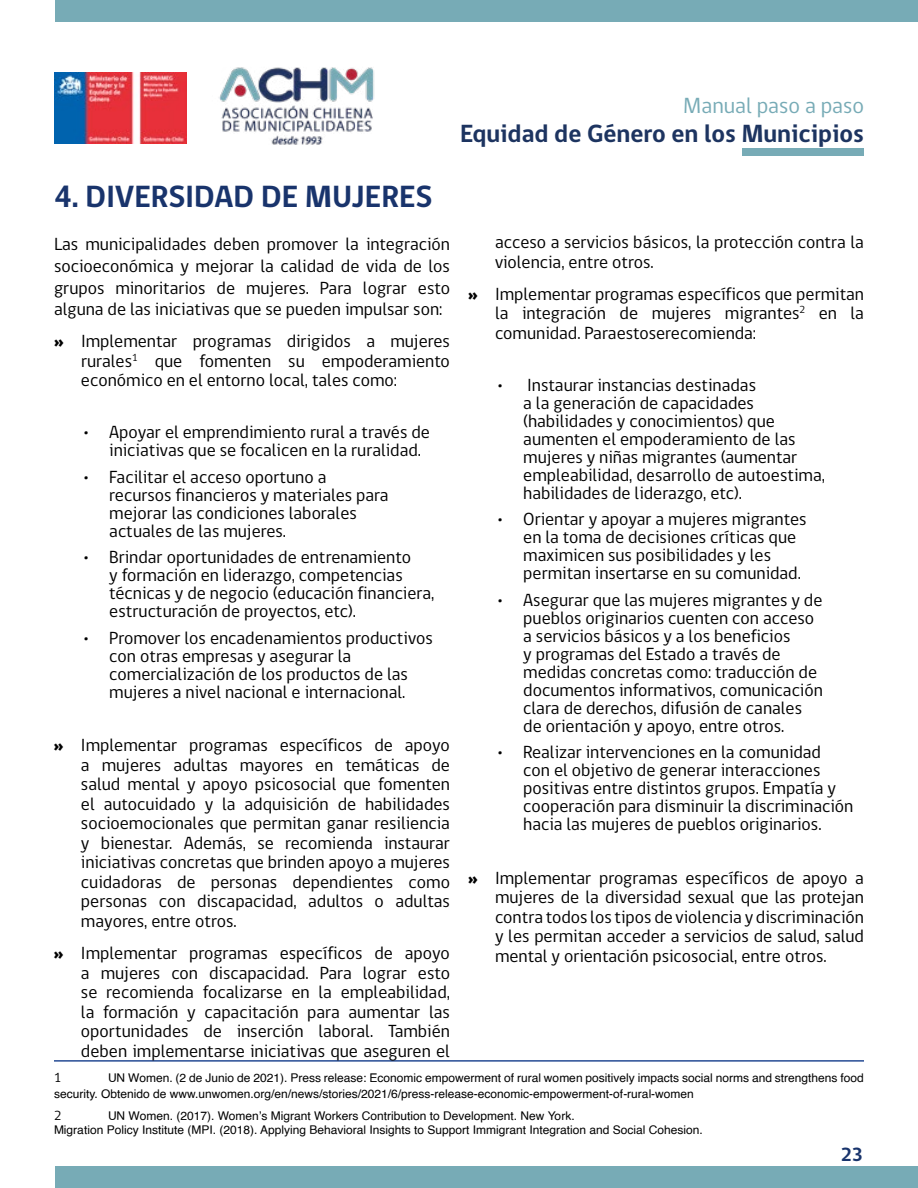
<style>
.page{position:relative;width:918px;height:1188px;background:#fff}
.page>*{position:absolute;margin:0;border:0;box-sizing:border-box;transform-origin:0 0}
.t1{font:700 31.5px "gob CL";letter-spacing:-.005em;color:#19346c}
.t2{font:700 25.5px "gob CL";color:#1d3460}
.t3{font:22.5px "gob CL";color:#77abb6}
.t4{font:700 19.5px "gob CL";color:#19346c}
.t5{font:18px/18px "gob CL";color:#000}
.t6{font:700 18px "Alegreya Sans";color:#000}
.t7{font:13.5px "gob CL";color:#000}
.t8{font:12px/16.2px "Helvetica";color:#000}
.s1{font-weight:800}
.s2{font-family:"Alegreya Sans";font-weight:700}
</style>
<div class="page">
<img style="left:54px;top:72px;width:132px;height:71px">
<img style="left:219px;top:67px;width:155px;height:77px">
<div style="left:743px;top:148px;width:121px;height:8px;background:#77abb6"></div>
<div style="left:55px;top:0;width:863px;height:21px;background:#77abb6"></div>
<div style="left:55px;top:1167px;width:863px;height:21px;background:#77abb6"></div>
<hr style="left:54px;top:1060px;width:810px;height:2px;background:#254b94">
<p class="t3" style="left:683px;top:90px;width:182px">Manual paso a paso</p>
<h2 class="t2" style="left:460px;top:116px;width:405px">Equidad de Género en los Municipios</h2>
<h1 class="t1" style="left:54px;top:175px;width:380px">4. DIVERSIDAD DE MUJERES</h1>
<p class="t5" style="left:54px;top:234px;width:398px;line-height:21.6px;text-align:justify">Las municipalidades deben promover la integración socioeconómica y mejorar la calidad de vida de los grupos minoritarios de mujeres. Para lograr esto alguna de las iniciativas que se pueden impulsar son:</p>
<p class="t5" style="left:81px;top:332px;width:371px;line-height:19.5px;text-align:justify;text-indent:-27px"><span class="s1">»</span> Implementar programas dirigidos a mujeres rurales<sup>1</sup> que fomenten su empoderamiento económico en el entorno local, tales como:</p>
<p class="t5" style="left:109px;top:424px;width:322px;text-indent:-26px"><span class="s2">ۨ</span> Apoyar el emprendimiento rural a través de iniciativas que se focalicen en la ruralidad.</p>
<p class="t5" style="left:109px;top:468px;width:281px;text-indent:-26px"><span class="s2">ۨ</span> Facilitar el acceso oportuno a recursos financieros y materiales para mejorar las condiciones laborales actuales de las mujeres.</p>
<p class="t5" style="left:109px;top:549px;width:327px;text-indent:-26px"><span class="s2">ۨ</span> Brindar oportunidades de entrenamiento<br>y formación en liderazgo, competencias técnicas y de negocio (educación financiera, estructuración de proyectos, etc).</p>
<p class="t5" style="left:109px;top:629px;width:325px;text-indent:-26px"><span class="s2">ۨ</span> Promover los encadenamientos productivos con otras empresas y asegurar la comercialización de los productos de las mujeres a nivel nacional e internacional.</p>
<p class="t5" style="left:81px;top:736px;width:371px;line-height:19.5px;text-align:justify;text-indent:-27px"><span class="s1">»</span> Implementar programas específicos de apoyo a mujeres adultas mayores en temáticas de salud mental y apoyo psicosocial que fomenten el autocuidado y la adquisición de habilidades socioemocionales que permitan ganar resiliencia y bienestar. Además, se recomienda instaurar iniciativas concretas que brinden apoyo a mujeres cuidadoras de personas dependientes como personas con discapacidad, adultos o adultas mayores, entre otros.</p>
<p class="t5" style="left:81px;top:944px;width:371px;line-height:19.5px;text-align:justify;text-indent:-27px"><span class="s1">»</span> Implementar programas específicos de apoyo a mujeres con discapacidad. Para lograr esto se recomienda focalizarse en la empleabilidad, la formación y capacitación para aumentar las oportunidades de inserción laboral. También deben implementarse iniciativas que aseguren el</p>
<p class="t5" style="left:495px;top:233px;width:371px;line-height:19.5px">acceso a servicios básicos, la protección contra la violencia, entre otros.</p>
<p class="t5" style="left:495px;top:285px;width:371px;line-height:19.5px;text-align:justify;text-indent:-27px"><span class="s1">»</span> Implementar programas específicos que permitan la integración de mujeres migrantes<sup>2</sup> en la comunidad. Paraestoserecomienda:</p>
<p class="t6" style="left:498px;top:372px;width:6px">ۨ</p>
<p class="t5" style="left:523px;top:376px;width:303px">Instaurar instancias destinadas<br>a la generación de capacidades (habilidades y conocimientos) que aumenten el empoderamiento de las mujeres y niñas migrantes (aumentar empleabilidad, desarrollo de autoestima, habilidades de liderazgo, etc).</p>
<p class="t5" style="left:523px;top:511px;width:285px;text-indent:-26px"><span class="s2">ۨ</span> Orientar y apoyar a mujeres migrantes en la toma de decisiones críticas que maximicen sus posibilidades y les permitan insertarse en su comunidad.</p>
<p class="t5" style="left:523px;top:591px;width:301px;text-indent:-26px"><span class="s2">ۨ</span> Asegurar que las mujeres migrantes y de pueblos originarios cuenten con acceso a servicios básicos y a los beneficios<br>y programas del Estado a través de medidas concretas como: traducción de documentos informativos, comunicación clara de derechos, difusión de canales de orientación y apoyo, entre otros.</p>
<p class="t5" style="left:523px;top:744px;width:332px;text-indent:-26px"><span class="s2">ۨ</span> Realizar intervenciones en la comunidad<br>con el objetivo de generar interacciones positivas entre distintos grupos. Empatía y cooperación para disminuir la discriminación hacia las mujeres de pueblos originarios.</p>
<p class="t5" style="left:495px;top:869px;width:371px;line-height:19.5px;text-align:justify;text-indent:-27px"><span class="s1">»</span> Implementar programas específicos de apoyo a mujeres de la diversidad sexual que las protejan contra todos los tipos de violencia y discriminación y les permitan acceder a servicios de salud, salud mental y orientación psicosocial, entre otros.</p>
<p class="t7" style="left:54px;top:1068px;width:9px">1</p>
<p class="t8" style="left:54px;top:1070px;width:811px;text-indent:54px">UN Women. (2 de Junio de 2021). Press release: Economic empowerment of rural women positively impacts social norms and strengthens food security. Obtenido de www.unwomen.org/en/news/stories/2021/6/press-release-economic-empowerment-of-rural-women</p>
<p class="t7" style="left:54px;top:1106px;width:9px">2</p>
<p class="t8" style="left:54px;top:1109px;width:650px;line-height:14.4px;text-indent:54px">UN Women. (2017). Women’s Migrant Workers Contribution to Development. New York.<br>Migration Policy Institute (MPI. (2018). Applying Behavioral Insights to Support Immigrant Integration and Social Cohesion.</p>
<p class="t4" style="left:841px;top:1141px;width:24px">23</p>
</div>
